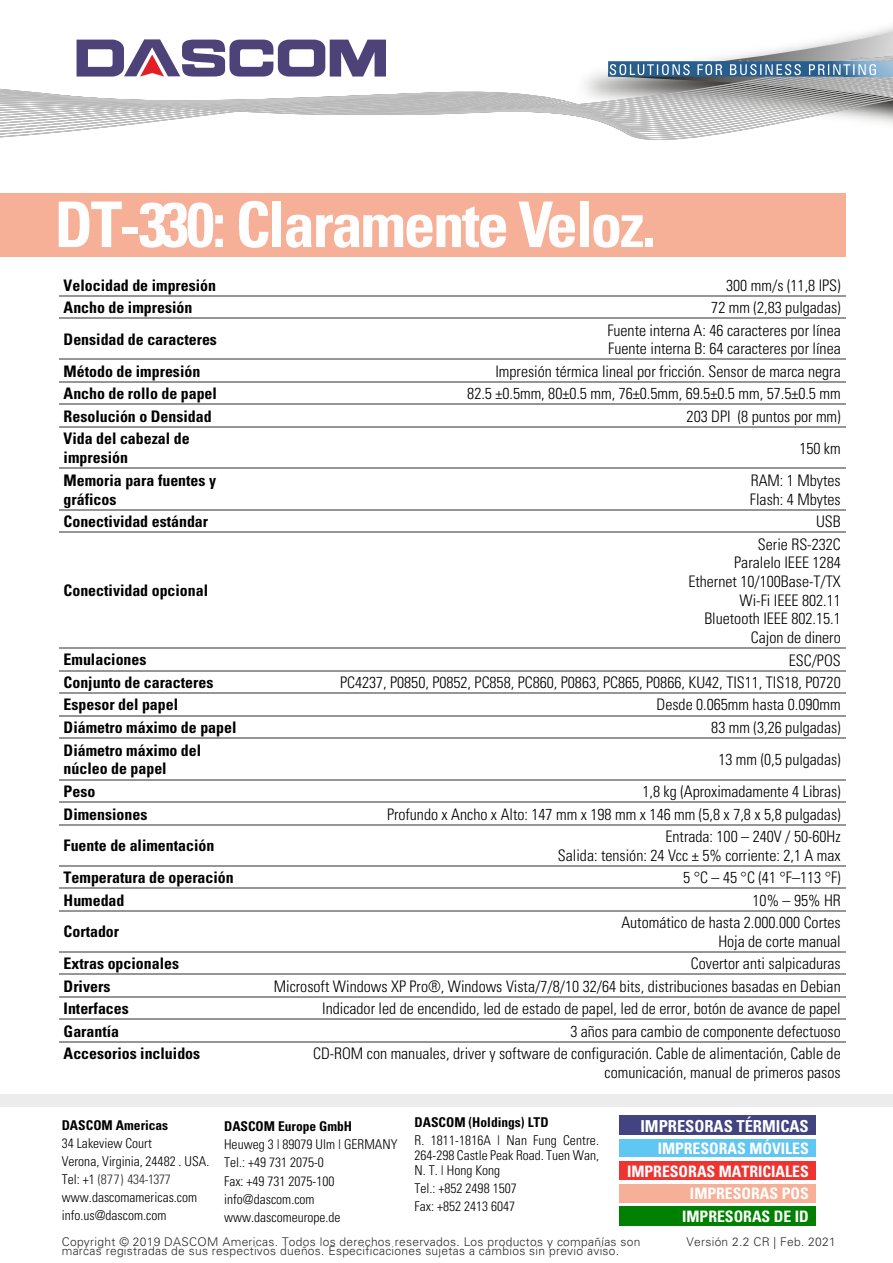
<style>
.page{position:relative;width:893px;height:1263px;background:#fff}
.page>*{position:absolute;margin:0;border:0;box-sizing:border-box;transform-origin:0 0}
.t1{font:700 condensed 63px "Univers";letter-spacing:-.035em;color:#fefefe}
.t2{font:700 condensed 16.5px "Univers";color:#fff}
.t3{font:300 condensed 15.9px/18.6px "Univers";color:#000;text-align:right}
.t4{font:700 condensed 15.9px/19px "Univers";color:#000}
.t5{font:700 condensed 15.75px/22.5px "Univers";color:#fff;text-align:right}
.t6{font:300 condensed 13.5px/18px "Univers";color:#000}
.t7{font:700 condensed 13.5px "Univers";color:#000}
.t8{font:300 12px/9px "Univers LT Std";letter-spacing:.025em;color:#2c2b2a}
.s1{color:#2c2b2a}
</style>
<div class="page">
<svg style="left:0;top:26px;width:893px;height:114px"></svg>
<div style="left:1px;top:193px;width:845px;height:64px;background:#f6b097"></div>
<hr style="left:59px;top:295px;width:194px;height:1px;background:#969696">
<hr style="left:253px;top:295px;width:592px;height:1px;background:#969696">
<hr style="left:59px;top:317px;width:194px;height:2px;background:#969696">
<hr style="left:253px;top:317px;width:592px;height:2px;background:#969696">
<hr style="left:59px;top:359px;width:194px;height:1px;background:#969696">
<hr style="left:253px;top:359px;width:592px;height:1px;background:#969696">
<hr style="left:59px;top:381px;width:194px;height:2px;background:#969696">
<hr style="left:253px;top:381px;width:592px;height:2px;background:#969696">
<hr style="left:59px;top:404px;width:194px;height:1px;background:#969696">
<hr style="left:253px;top:404px;width:592px;height:1px;background:#969696">
<hr style="left:59px;top:426px;width:194px;height:2px;background:#969696">
<hr style="left:253px;top:426px;width:592px;height:2px;background:#969696">
<hr style="left:59px;top:468px;width:194px;height:1px;background:#969696">
<hr style="left:253px;top:468px;width:592px;height:1px;background:#969696">
<hr style="left:59px;top:509px;width:194px;height:2px;background:#969696">
<hr style="left:253px;top:509px;width:592px;height:2px;background:#969696">
<hr style="left:59px;top:532px;width:194px;height:1px;background:#969696">
<hr style="left:253px;top:532px;width:592px;height:1px;background:#969696">
<hr style="left:59px;top:647px;width:194px;height:2px;background:#969696">
<hr style="left:253px;top:647px;width:592px;height:2px;background:#969696">
<hr style="left:59px;top:670px;width:194px;height:1px;background:#969696">
<hr style="left:253px;top:670px;width:592px;height:1px;background:#969696">
<hr style="left:59px;top:692px;width:194px;height:2px;background:#969696">
<hr style="left:253px;top:692px;width:592px;height:2px;background:#969696">
<hr style="left:59px;top:715px;width:194px;height:1px;background:#969696">
<hr style="left:253px;top:715px;width:592px;height:1px;background:#969696">
<hr style="left:59px;top:737px;width:194px;height:2px;background:#969696">
<hr style="left:253px;top:737px;width:592px;height:2px;background:#969696">
<hr style="left:59px;top:779px;width:194px;height:1px;background:#969696">
<hr style="left:253px;top:779px;width:592px;height:1px;background:#969696">
<hr style="left:59px;top:801px;width:194px;height:2px;background:#969696">
<hr style="left:253px;top:801px;width:592px;height:2px;background:#969696">
<hr style="left:59px;top:824px;width:194px;height:1px;background:#969696">
<hr style="left:253px;top:824px;width:592px;height:1px;background:#969696">
<hr style="left:59px;top:865px;width:194px;height:1px;background:#969696">
<hr style="left:253px;top:865px;width:592px;height:1px;background:#969696">
<hr style="left:59px;top:887px;width:194px;height:2px;background:#969696">
<hr style="left:253px;top:887px;width:592px;height:2px;background:#969696">
<hr style="left:59px;top:910px;width:194px;height:1px;background:#969696">
<hr style="left:253px;top:910px;width:592px;height:1px;background:#969696">
<hr style="left:59px;top:951px;width:194px;height:1px;background:#969696">
<hr style="left:253px;top:951px;width:592px;height:1px;background:#969696">
<hr style="left:59px;top:973px;width:194px;height:2px;background:#969696">
<hr style="left:253px;top:973px;width:592px;height:2px;background:#969696">
<hr style="left:59px;top:996px;width:194px;height:1px;background:#969696">
<hr style="left:253px;top:996px;width:592px;height:1px;background:#969696">
<hr style="left:59px;top:1018px;width:194px;height:2px;background:#969696">
<hr style="left:253px;top:1018px;width:592px;height:2px;background:#969696">
<hr style="left:59px;top:1041px;width:194px;height:1px;background:#969696">
<hr style="left:253px;top:1041px;width:592px;height:1px;background:#969696">
<div style="left:0;top:1094px;width:893px;height:13px;background:#ececec"></div>
<div style="left:619px;top:1206px;width:196px;height:20px;background:#008000"></div>
<div style="left:619px;top:1115px;width:196px;height:20px;background:#434381"></div>
<div style="left:619px;top:1139px;width:196px;height:18px;background:#60c6f2"></div>
<div style="left:619px;top:1162px;width:196px;height:18px;background:#ed3431"></div>
<div style="left:619px;top:1184px;width:196px;height:19px;background:#f6b097"></div>
<h1 class="t1" style="left:55px;top:202px;width:603px">DT-330: Claramente Veloz.</h1>
<p class="t4" style="left:64px;top:277px;width:154px">Velocidad de impresión</p>
<p class="t3" style="left:726px;top:277px;width:116px">300 mm/s (11,8 IPS)</p>
<p class="t4" style="left:64px;top:300px;width:130px">Ancho de impresión</p>
<p class="t3" style="left:711px;top:300px;width:131px">72 mm (2,83 pulgadas)</p>
<p class="t4" style="left:64px;top:331px;width:155px">Densidad de caracteres</p>
<p class="t3" style="left:607px;top:322px;width:235px;text-align:left">Fuente interna A: 46 caracteres por línea<br>Fuente interna B: 64 caracteres por línea</p>
<p class="t4" style="left:64px;top:363px;width:138px">Método de impresión</p>
<p class="t3" style="left:495px;top:363px;width:347px">Impresión térmica lineal por fricción. Sensor de marca negra</p>
<p class="t4" style="left:64px;top:386px;width:155px">Ancho de rollo de papel</p>
<p class="t3" style="left:467px;top:386px;width:375px">82.5 ±0.5mm, 80±0.5 mm, 76±0.5mm, 69.5±0.5 mm, 57.5±0.5 mm</p>
<p class="t4" style="left:64px;top:408px;width:150px">Resolución o Densidad</p>
<p class="t3" style="left:687px;top:408px;width:156px">203 DPI (8 puntos por mm)</p>
<p class="t4" style="left:64px;top:431px;width:128px">Vida del cabezal de impresión</p>
<p class="t3" style="left:799px;top:440px;width:43px">150 km</p>
<p class="t4" style="left:64px;top:472px;width:154px">Memoria para fuentes y gráficos</p>
<p class="t3" style="left:750px;top:472px;width:92px;text-align:left">RAM: 1 Mbytes<br>Flash: 4 Mbytes</p>
<p class="t4" style="left:64px;top:514px;width:146px">Conectividad estándar</p>
<p class="t3" style="left:816px;top:514px;width:26px">USB</p>
<p class="t4" style="left:64px;top:583px;width:146px">Conectividad opcional</p>
<p class="t3" style="left:688px;top:536px;width:154px">Serie RS-232C<br>Paralelo IEEE 1284<br>Ethernet 10/100Base-T/TX<br>Wi-Fi IEEE 802.11<br>Bluetooth IEEE 802.15.1<br>Cajon de dinero</p>
<p class="t4" style="left:64px;top:652px;width:84px">Emulaciones</p>
<p class="t3" style="left:789px;top:652px;width:54px">ESC/POS</p>
<p class="t4" style="left:64px;top:674px;width:151px">Conjunto de caracteres</p>
<p class="t3" style="left:340px;top:674px;width:502px">PC4237, P0850, P0852, PC858, PC860, P0863, PC865, P0866, KU42, TIS11, TIS18, P0720</p>
<p class="t4" style="left:64px;top:697px;width:116px">Espesor del papel</p>
<p class="t3" style="left:657px;top:697px;width:186px">Desde 0.065mm hasta 0.090mm</p>
<p class="t4" style="left:64px;top:719px;width:174px">Diámetro máximo de papel</p>
<p class="t3" style="left:711px;top:719px;width:131px">83 mm (3,26 pulgadas)</p>
<p class="t4" style="left:64px;top:742px;width:139px">Diámetro máximo del núcleo de papel</p>
<p class="t3" style="left:718px;top:751px;width:124px">13 mm (0,5 pulgadas)</p>
<p class="t4" style="left:64px;top:783px;width:33px">Peso</p>
<p class="t3" style="left:642px;top:783px;width:200px">1,8 kg (Aproximadamente 4 Libras)</p>
<p class="t4" style="left:64px;top:806px;width:85px">Dimensiones</p>
<p class="t3" style="left:387px;top:806px;width:455px">Profundo x Ancho x Alto: 147 mm x 198 mm x 146 mm (5,8 x 7,8 x 5,8 pulgadas)</p>
<p class="t4" style="left:64px;top:838px;width:152px">Fuente de alimentación</p>
<p class="t3" style="left:558px;top:828px;width:284px">Entrada: 100 – 240V / 50-60Hz<br>Salida: tensión: 24 Vcc ± 5% corriente: 2,1 A max</p>
<p class="t4" style="left:64px;top:869px;width:172px">Temperatura de operación</p>
<p class="t3" style="left:683px;top:870px;width:159px">5 °C – 45 °C (41 °F–113 °F)</p>
<p class="t4" style="left:64px;top:892px;width:62px">Humedad</p>
<p class="t3" style="left:753px;top:892px;width:90px">10% – 95% HR</p>
<p class="t4" style="left:64px;top:924px;width:57px">Cortador</p>
<p class="t3" style="left:621px;top:914px;width:221px">Automático de hasta 2.000.000 Cortes<br>Hoja de corte manual</p>
<p class="t4" style="left:64px;top:956px;width:117px">Extras opcionales</p>
<p class="t3" style="left:691px;top:956px;width:151px">Covertor anti salpicaduras</p>
<p class="t4" style="left:64px;top:978px;width:48px">Drivers</p>
<p class="t3" style="left:274px;top:978px;width:568px">Microsoft Windows XP Pro®, Windows Vista/7/8/10 32/64 bits, distribuciones basadas en Debian</p>
<p class="t4" style="left:64px;top:1001px;width:67px">Interfaces</p>
<p class="t3" style="left:322px;top:1001px;width:520px">Indicador led de encendido, led de estado de papel, led de error, botón de avance de papel</p>
<p class="t4" style="left:64px;top:1023px;width:57px">Garantía</p>
<p class="t3" style="left:570px;top:1023px;width:272px">3 años para cambio de componente defectuoso</p>
<p class="t4" style="left:64px;top:1046px;width:138px">Accesorios incluidos</p>
<p class="t3" style="left:313px;top:1046px;width:529px">CD-ROM con manuales, driver y software de configuración. Cable de alimentación, Cable de comunicación, manual de primeros pasos</p>
<p class="t7" style="left:62px;top:1120px;width:108px">DASCOM Americas</p>
<p class="t6" style="left:62px;top:1135px;width:149px">34 Lakeview Court<br>Verona, Virginia, 24482 . USA.<br>Tel: +1 <span class="s1">(877) 434-1377 </span>www.dascomamericas.com info.us@dascom.com</p>
<p class="t8" style="left:62px;top:1239px;width:580px">Copyright © 2019 DASCOM Americas. Todos los derechos reservados. Los productos y compañías son marcas registradas de sus respectivos dueños. Especificaciones sujetas a cambios sin previo aviso.</p>
<p class="t8" style="left:686px;top:1239px;width:151px">Versión 2.2 CR | Feb. 2021</p>
<p class="t2" style="left:640px;top:1120px;width:170px">IMPRESORAS TÉRMICAS</p>
<p class="t5" style="left:627px;top:1139px;width:183px">IMPRESORAS MÓVILES<br>IMPRESORAS MATRICIALES<br>IMPRESORAS POS<br>IMPRESORAS DE ID</p>
<p class="t7" style="left:415px;top:1118px;width:135px">DASCOM (Holdings) LTD</p>
<p class="t6" style="left:415px;top:1134px;width:186px;line-height:15px;text-align:justify">R. 1811-1816A | Nan Fung Centre.<br>264-298 Castle Peak Road. Tuen Wan, N. T. | Hong Kong</p>
<p class="t6" style="left:415px;top:1180px;width:104px">Tel.: +852 2498 1507<br>Fax: +852 2413 6047</p>
<p class="t7" style="left:224px;top:1121px;width:129px">DASCOM Europe GmbH</p>
<p class="t6" style="left:224px;top:1136px;width:175px">Heuweg 3 | 89079 Ulm | GERMANY<br>Tel.: +49 731 2075-0<br>Fax: +49 731 2075-100 info@dascom.com www.dascomeurope.de</p>
</div>
